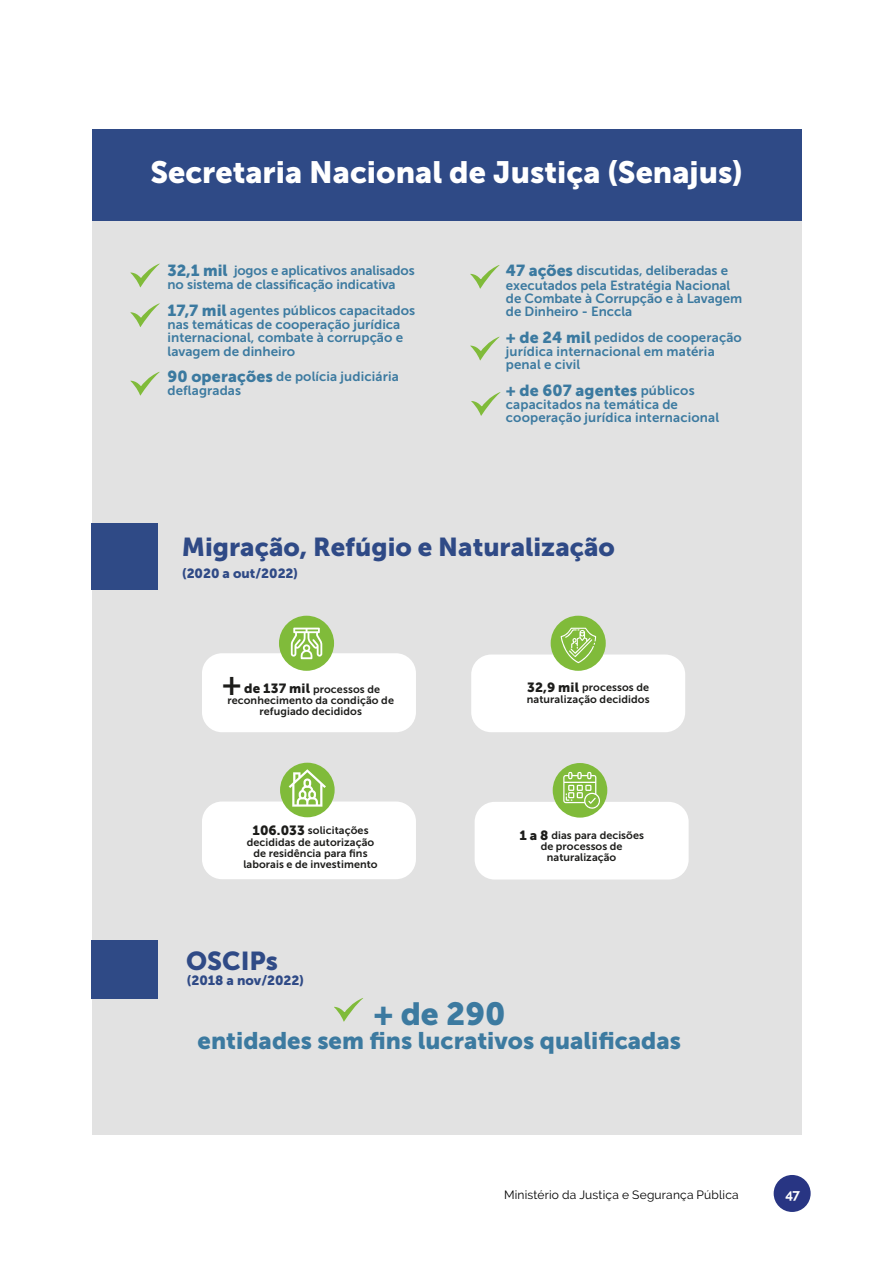
<style>
.page{position:relative;width:893px;height:1263px;background:#fff}
.page>*{position:absolute;margin:0;border:0;box-sizing:border-box;transform-origin:0 0}
.t1{font:31.8px "Museo Sans 900";color:#3c7aa0}
.t2{font:31.65px "Museo Sans 700";color:#1d1d1b}
.t3{font:30.6px "Museo Sans 900";color:#fff}
.t4{font:25.8px "Museo Sans 900";color:#2f4a86}
.t5{font:23.85px "Museo Sans 900";color:#3c7aa0}
.t6{font:15.9px "Museo Sans 900";letter-spacing:.01em;color:#3c7aa0}
.t7{font:700 13.5px "Raleway";color:#fff}
.t8{font:13.2px/13.6px "Museo Sans 700";color:#3c7aa0}
.t9{font:13.2px "Museo Sans 900";color:#2f4a86}
.t10{font:12px "Raleway";letter-spacing:.015em;color:#000}
.t11{font:10.8px/11.2px "Museo Sans 700";letter-spacing:.005em;color:#1d1d1b;text-align:center}
.s1{font-family:"Museo Sans 900";font-size:15.9px}
.s2{font-family:"Museo Sans 700";font-size:13.2px}
.s3{font-family:"Museo Sans 900";font-size:13.2px}
</style>
<div class="page">
<div style="left:774px;top:1175px;width:37px;height:37px;background:#283583;border-radius:50%"></div>
<div style="left:92px;top:129px;width:709px;height:1005px;background:#e2e2e2"></div>
<div style="left:92px;top:523px;width:66px;height:66px;background:#2f4a86"></div>
<div style="left:202px;top:653px;width:214px;height:79px;background:#fff;border-radius:20px"></div>
<div style="left:471px;top:654px;width:214px;height:78px;background:#fff;border-radius:20px"></div>
<div style="left:475px;top:802px;width:214px;height:77px;background:#fff;border-radius:20px"></div>
<div style="left:279px;top:616px;width:55px;height:55px;background:#80bb3a;border-radius:50%"></div>
<div style="left:551px;top:616px;width:55px;height:55px;background:#80bb3a;border-radius:50%"></div>
<div style="left:553px;top:763px;width:54px;height:55px;background:#80bb3a;border-radius:50%"></div>
<div style="left:202px;top:801px;width:214px;height:78px;background:#fff;border-radius:20px"></div>
<div style="left:280px;top:763px;width:55px;height:54px;background:#80bb3a;border-radius:50%"></div>
<svg style="left:291px;top:628px;width:31px;height:31px"></svg>
<svg style="left:560px;top:628px;width:36px;height:35px"></svg>
<svg style="left:563px;top:772px;width:37px;height:37px"></svg>
<svg style="left:289px;top:769px;width:37px;height:38px"></svg>
<div style="left:92px;top:129px;width:709px;height:91px;background:#2f4a86"></div>
<svg style="left:470px;top:265px;width:29px;height:24px"></svg>
<svg style="left:470px;top:337px;width:29px;height:23px"></svg>
<svg style="left:130px;top:264px;width:30px;height:23px"></svg>
<svg style="left:130px;top:303px;width:30px;height:24px"></svg>
<svg style="left:130px;top:372px;width:30px;height:23px"></svg>
<svg style="left:471px;top:392px;width:29px;height:24px"></svg>
<div style="left:92px;top:940px;width:66px;height:58px;background:#2f4a86"></div>
<svg style="left:334px;top:998px;width:29px;height:24px"></svg>
<h3 class="t3" style="left:150px;top:155px;width:594px">Secretaria Nacional de Justiça (Senajus)</h3>
<p class="t8" style="left:168px;top:263px;width:249px;line-height:14.2px"><span class="s1">32,1 mil</span> jogos e aplicativos analisados no sistema de classificação indicativa</p>
<p class="t8" style="left:168px;top:303px;width:249px"><span class="s1">17,7 mil</span> agentes públicos capacitados nas temáticas de cooperação jurídica internacional, combate à corrupção e lavagem de dinheiro</p>
<p class="t8" style="left:168px;top:369px;width:233px;line-height:14.2px"><span class="s1">90 operações</span> de polícia judiciária deflagradas</p>
<p class="t8" style="left:506px;top:264px;width:238px"><span class="s1">47 ações</span> discutidas, deliberadas e executados pela Estratégia Nacional de Combate à Corrupção e à Lavagem de Dinheiro - Enccla</p>
<p class="t8" style="left:506px;top:330px;width:238px"><span class="s1">+ de 24 mil</span> pedidos de cooperação jurídica internacional em matéria penal e civil</p>
<p class="t6" style="left:506px;top:381px;width:190px">+ de 607 agentes <span class="s2">públicos</span></p>
<p class="t8" style="left:506px;top:398px;width:215px;line-height:13.2px">capacitados na temática de cooperação jurídica internacional</p>
<h3 class="t4" style="left:182px;top:532px;width:435px">Migração, Refúgio e Naturalização</h3>
<p class="t9" style="left:182px;top:566px;width:117px">(2020 a out/2022)</p>
<h2 class="t2" style="left:222px;top:666px;width:21px">+</h2>
<p class="t11" style="left:527px;top:681px;width:124px;line-height:11.7px;text-align:left"><span class="s3">32,9 mil</span> processos de naturalização decididos</p>
<p class="t11" style="left:227px;top:683px;width:168px"><span class="s3">de 137 mil</span> processos de reconhecimento da condição de refugiado decididos</p>
<p class="t11" style="left:243px;top:825px;width:136px"><span class="s3">106.033</span> solicitações decididas de autorização de residência para fins laborais e de investimento</p>
<h3 class="t4" style="left:186px;top:946px;width:94px">OSCIPs</h3>
<p class="t9" style="left:187px;top:973px;width:119px">(2018 a nov/2022)</p>
<p class="t11" style="left:519px;top:829px;width:126px"><span class="s3">1 a 8</span> dias para decisões de processos de naturalização</p>
<h1 class="t1" style="left:373px;top:996px;width:134px">+ de 290</h1>
<h3 class="t5" style="left:198px;top:1027px;width:485px">entidades sem fins lucrativos qualificadas</h3>
<p class="t10" style="left:504px;top:1188px;width:236px">Ministério da Justiça e Segurança Pública</p>
<p class="t7" style="left:785px;top:1186px;width:16px">47</p>
</div>
